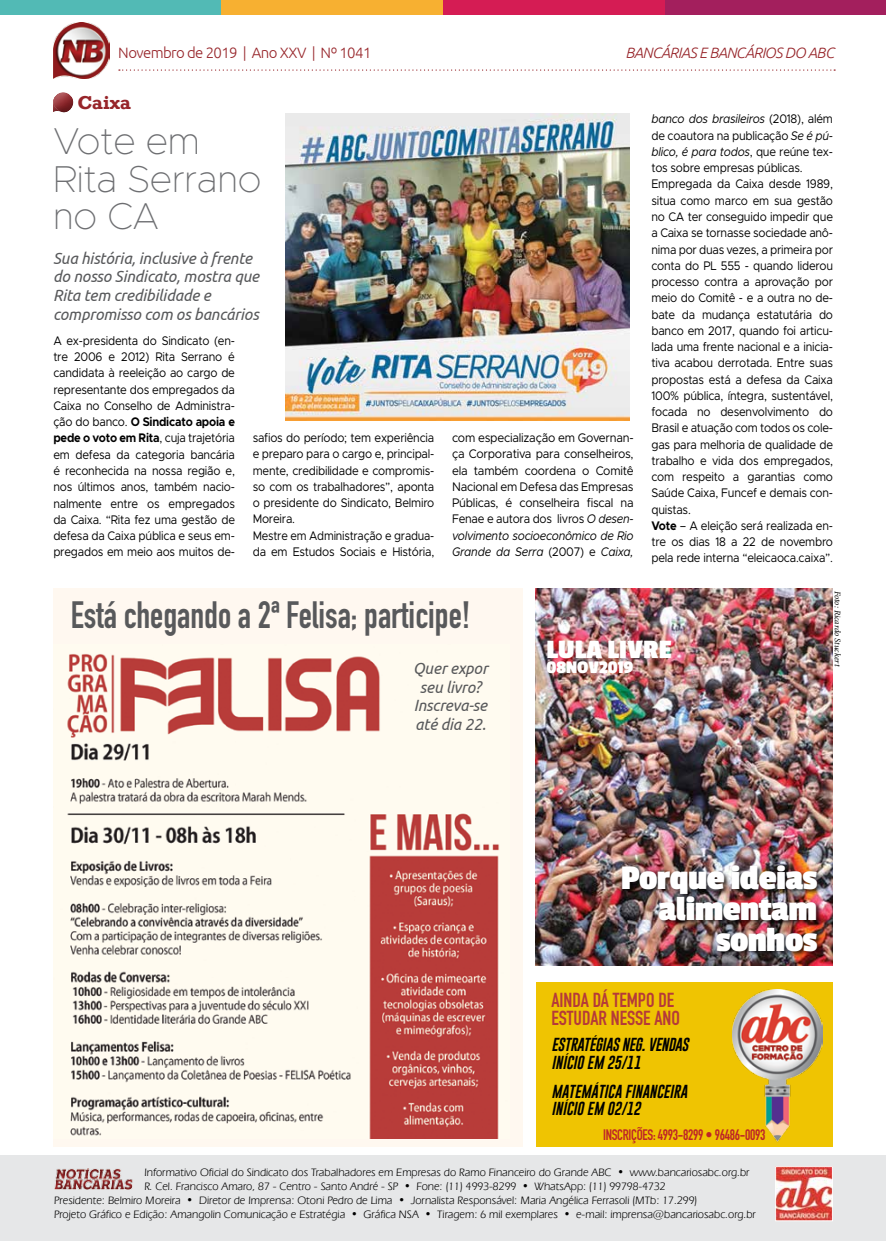
<style>
.page{position:relative;width:886px;height:1241px;background:#fff}
.page>*{position:absolute;margin:0;border:0;box-sizing:border-box;transform-origin:0 0}
.t1{font:700 37.5px "DIN Condensed";color:#58595b;scale:.95 1}
.t2{font:100 37.5px/37.5px "Metropolis";letter-spacing:-.01em;color:#6d6e71}
.t3{font:700 36.12px/30.8px "Passion One";letter-spacing:-.02em;color:#fff;text-align:right}
.t4{font:700 27.75px "Passion One";color:#fff}
.t5{font:700 20px/17.5px "DIN Condensed";color:#b53a39}
.t6{font:700 18.5px "Passion One";color:#fff}
.t7{font:700 17.5px "Rockwell";color:#97252a}
.t8{font:italic 16.25px/18.8px "Ubuntu";letter-spacing:-.01em;color:#58595b;scale:.96 1}
.t9{font:700 15px "DIN Condensed";letter-spacing:-.02em;color:#be2527;scale:.95 1}
.t10{font:300 15px "Ubuntu";letter-spacing:-.04em;color:#97252a}
.t11{font:italic 300 15px "Ubuntu";letter-spacing:-.04em;color:#97252a}
.t12{font:italic 13.75px/17.5px "Gobold Uplow";letter-spacing:-.02em;color:#000}
.t13{font:italic 13.75px/17.5px "Gobold Uplow";color:#000}
.t14{font:12.5px/16.2px "Metropolis";letter-spacing:-.02em;color:#000;scale:.9 1}
.t15{font:12.5px/16.2px "Metropolis";letter-spacing:-.02em;color:#000;text-align:justify;scale:.93 1}
.t16{font:11.25px "Eras IT Cby BT";color:#000}
.t17{font:italic 8.75px "Minion Pro";letter-spacing:-.01em;color:#000}
.s1{font-weight:700}
.s2{font-style:italic}
</style>
<div class="page">
<div style="left:53px;top:588px;width:470px;height:558px;background:#fff8f0"></div>
<div style="left:0;top:1155px;width:886px;height:85px;background:#e6e7e8"></div>
<div style="left:664px;top:0;width:222px;height:14px;background:#a31f5d"></div>
<div style="left:0;top:0;width:221px;height:14px;background:#52bab5"></div>
<div style="left:221px;top:0;width:222px;height:14px;background:#f7b031"></div>
<div style="left:443px;top:0;width:221px;height:14px;background:#d51c54"></div>
<img style="left:53px;top:22px;width:56px;height:56px">
<svg style="left:119px;top:69px;width:716px;height:2px"></svg>
<img style="left:777px;top:1168px;width:54px;height:50px">
<div style="left:775px;top:1166px;width:58px;height:54px;border:1px solid #fff"></div>
<img style="left:55px;top:1168px;width:77px;height:20px">
<div style="left:52px;top:91px;width:23px;height:21px;background:#000;opacity:.75"></div>
<img style="left:67px;top:654px;width:432px;height:484px">
<img style="left:285px;top:113px;width:345px;height:307px">
<div style="left:536px;top:981px;width:297px;height:165px;background:#efc402"></div>
<img style="left:732px;top:989px;width:90px;height:153px">
<img style="left:536px;top:588px;width:297px;height:377px">
<div style="left:621px;top:864px;width:202px;height:92px;background:#000;opacity:.75"></div>
<p class="t10" style="left:118px;top:43px;width:255px">Novembro de 2019 | Ano XXV | Nº 1041</p>
<p class="t11" style="left:625px;top:43px;width:210px">BANCÁRIAS E BANCÁRIOS DO ABC</p>
<h3 class="t7" style="left:77px;top:91px;width:55px">Caixa</h3>
<h1 class="t2" style="left:53px;top:122px;width:210px">Vote em<br>Rita Serrano no CA</h1>
<h3 class="t8" style="left:53px;top:248px;width:216px">Sua história, inclusive à frente do nosso Sindicato, mostra que<br>Rita tem credibilidade e compromisso com os bancários</h3>
<p class="t14" style="left:53px;top:332px;width:203px;text-align:justify">A ex-presidenta do Sindicato (en&shy;tre 2006 e 2012) Rita Serrano é candidata à reeleição ao cargo de representante dos empregados da Caixa no Conselho de Administra&shy;ção do banco. <span class="s1">O Sindicato apoia e pede o voto em Rita</span>, cuja trajetória em defesa da categoria bancária é reconhecida na nossa região e, nos últimos anos, também nacio&shy;nalmente entre os empregados da Caixa. “Rita fez uma gestão de defesa da Caixa pública e seus em&shy;pregados em meio aos muitos de-</p>
<p class="t14" style="left:253px;top:429px;width:203px">safios do período; tem experiência e preparo para o cargo e, principal&shy;mente, credibilidade e compromis&shy;so com os trabalhadores”, aponta o presidente do Sindicato, Belmiro<br>Moreira.<br>Mestre em Administração e gradua&shy;da em Estudos Sociais e História,</p>
<p class="t15" style="left:452px;top:429px;width:197px">com especialização em Governan&shy;ça Corporativa para conselheiros, ela também coordena o Comitê Nacional em Defesa das Empresas Públicas, é conselheira fiscal na Fenae e autora dos livros <span class="s2">O desen&shy;volvimento socioeconômico de Rio Grande da Serra</span> (2007) e <span class="s2">Caixa,</span></p>
<p class="t14" style="left:651px;top:111px;width:203px"><span class="s2">banco dos brasileiros</span> (2018), além de coautora na publicação <span class="s2">Se é pú&shy;blico, é para todos</span>, que reúne tex&shy;tos sobre empresas públicas.<br>Empregada da Caixa desde 1989, situa como marco em sua gestão no CA ter conseguido impedir que a Caixa se tornasse sociedade anô&shy;nima por duas vezes, a primeira por conta do PL 555 - quando liderou processo contra a aprovação por meio do Comitê - e a outra no de&shy;bate da mudança estatutária do banco em 2017, quando foi articu&shy;lada uma frente nacional e a inicia&shy;tiva acabou derrotada. Entre suas propostas está a defesa da Caixa<br>100% pública, íntegra, sustentável, focada no desenvolvimento do<br>Brasil e atuação com todos os cole&shy;gas para melhoria de qualidade de trabalho e vida dos empregados, com respeito a garantias como<br>Saúde Caixa, Funcef e demais con&shy;quistas.<br><span class="s1">Vote</span> – A eleição será realizada en&shy;tre os dias 18 a 22 de novembro pela rede interna “eleicaoca.caixa”.</p>
<h1 class="t1" style="left:71px;top:590px;width:422px">Está chegando a 2ª Felisa; participe!</h1>
<h3 class="t8" style="left:413px;top:658px;width:79px;text-align:center">Quer expor seu livro?<br>Inscreva-se até dia 22.</h3>
<h3 class="t4" style="left:546px;top:634px;width:127px">LULA LIVRE</h3>
<h3 class="t6" style="left:546px;top:657px;width:88px">08NOV2019</h3>
<p class="t17" style="left:844px;top:590px;width:77px;rotate:90deg">Foto: Ricardo Stuckert</p>
<h2 class="t3" style="left:621px;top:861px;width:198px">Porque ideias alimentam sonhos</h2>
<h3 class="t5" style="left:551px;top:991px;width:130px">AINDA DÁ TEMPO DE<br>ESTUDAR NESSE ANO</h3>
<p class="t12" style="left:551px;top:1035px;width:139px">ESTRATÉGIAS NEG. VENDAS<br>INÍCIO EM 25/11</p>
<p class="t13" style="left:551px;top:1082px;width:137px">MATEMÁTICA FINANCEIRA<br>INÍCIO EM 02/12</p>
<p class="t9" style="left:603px;top:1124px;width:172px">INSCRIÇÕES: 4993-8299 • 96486-0093</p>
<p class="t16" style="left:144px;top:1165px;width:607px">Informativo Oficial do Sindicato dos Trabalhadores em Empresas do Ramo Financeiro do Grande ABC • www.bancariosabc.org.br</p>
<p class="t16" style="left:144px;top:1179px;width:523px">R. Cel. Francisco Amaro, 87 - Centro - Santo André - SP • Fone: (11) 4993-8299 • WhatsApp: (11) 99798-4732</p>
<p class="t16" style="left:54px;top:1193px;width:644px">Presidente: Belmiro Moreira • Diretor de Imprensa: Otoni Pedro de Lima • Jornalista Responsável: Maria Angélica Ferrasoli (MTb: 17.299)</p>
<p class="t16" style="left:54px;top:1206px;width:703px">Projeto Gráfico e Edição: Amangolin Comunicação e Estratégia • Gráfica NSA • Tiragem: 6 mil exemplares • e-mail: imprensa@bancariosabc.org.br</p>
</div>
